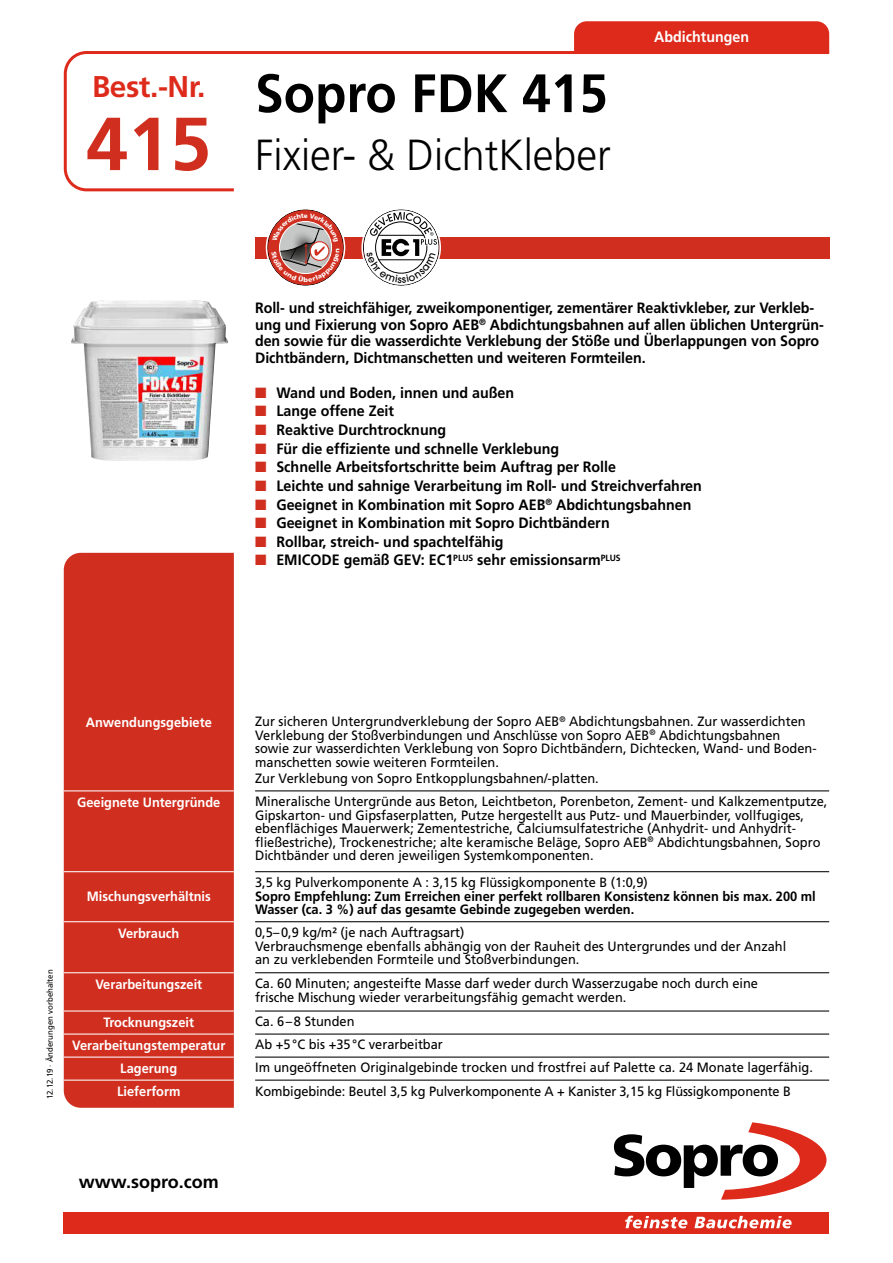
<style>
.page{position:relative;width:893px;height:1263px;background:#fff}
.page>*{position:absolute;margin:0;border:0;box-sizing:border-box;transform-origin:0 0}
.t1{font:700 75px "Frutiger LT";color:#d02e1f}
.t2{font:700 54px "Frutiger LT";color:#000;scale:.95 1}
.t3{font:300 43.5px "Frutiger LT";color:#000;scale:.95 1}
.t4{font:700 30px "Frutiger LT";letter-spacing:-.015em;color:#dd2a1b}
.t5{font:700 18px "Frutiger LT";color:#000}
.t6{font:700 15px/16.5px "Frutiger LT";color:#000;scale:.95 1}
.t7{font:700 15px "Frutiger LT";color:#fff;scale:.95 1}
.t8{font:13.5px/13.5px "Frutiger LT";color:#000;scale:.95 1}
.t9{font:700 13.5px "Frutiger LT";color:#fff;scale:.95 1}
.t10{font:700 13.5px/13.5px "Frutiger LT";color:#000;scale:.95 1}
.t11{font:8.25px "Frutiger LT";color:#000;scale:.95 1}
.t12{font:900 6.45px "Frutiger LT";color:#fff}
.s1{color:#d02e1f}
</style>
<div class="page">
<div style="left:64px;top:1212px;width:765px;height:21px;background:#dd2a1b"></div>
<svg style="left:625px;top:1216px;width:62px;height:12px"></svg>
<svg style="left:694px;top:1216px;width:98px;height:12px"></svg>
<svg style="left:614px;top:1122px;width:212px;height:78px"></svg>
<div style="left:574px;top:21px;width:255px;height:29px;background:#dd2a1b"></div>
<svg style="left:63px;top:50px;width:767px;height:142px"></svg>
<div style="left:64px;top:553px;width:170px;height:555px;background:#d02e1f"></div>
<img style="left:71px;top:300px;width:157px;height:161px">
<hr style="left:64px;top:790px;width:170px;height:1px;background:#fff">
<hr style="left:64px;top:871px;width:170px;height:1px;background:#fff">
<hr style="left:64px;top:921px;width:170px;height:1px;background:#fff">
<hr style="left:64px;top:972px;width:170px;height:1px;background:#fff">
<hr style="left:64px;top:1010px;width:170px;height:1px;background:#fff">
<hr style="left:64px;top:1033px;width:170px;height:1px;background:#fff">
<hr style="left:64px;top:1056px;width:170px;height:1px;background:#fff">
<hr style="left:64px;top:1079px;width:170px;height:2px;background:#fff">
<hr style="left:255px;top:790px;width:574px;height:1px;background:#000">
<hr style="left:255px;top:871px;width:574px;height:1px;background:#000">
<hr style="left:255px;top:921px;width:574px;height:1px;background:#000">
<hr style="left:255px;top:972px;width:574px;height:1px;background:#000">
<hr style="left:255px;top:1010px;width:574px;height:1px;background:#000">
<hr style="left:255px;top:1033px;width:574px;height:1px;background:#000">
<hr style="left:255px;top:1056px;width:574px;height:1px;background:#000">
<hr style="left:255px;top:1079px;width:574px;height:2px;background:#000">
<div style="left:255px;top:237px;width:574px;height:22px;background:#d02e1f"></div>
<div style="left:361px;top:208px;width:80px;height:79px;border:2px solid #fff;border-radius:50%"></div>
<svg style="left:267px;top:209px;width:77px;height:77px"></svg>
<svg style="left:366px;top:212px;width:71px;height:71px"></svg>
<h3 class="t4" style="left:92px;top:69px;width:115px">Best.-Nr.</h3>
<h1 class="t1" style="left:86px;top:100px;width:127px">415</h1>
<h2 class="t2" style="left:255px;top:62px;width:373px">Sopro FDK 415</h2>
<h3 class="t3" style="left:255px;top:130px;width:376px">Fixier- &amp; DichtKleber</h3>
<p class="t12" style="left:304px;top:212px;width:6px">e</p>
<p class="t7" style="left:654px;top:28px;width:101px">Abdichtungen</p>
<p class="t6" style="left:255px;top:300px;width:600px">Roll- und streichfähiger, zweikomponentiger, zementärer Reaktivkleber, zur Verkleb&shy;ung und Fixierung von Sopro AEB<sup>®</sup> Abdichtungsbahnen auf allen üblichen Untergrün&shy;den sowie für die wasserdichte Verklebung der Stöße und Überlappungen von Sopro Dichtbändern, Dichtmanschetten und weiteren Formteilen.</p>
<p class="t6" style="left:255px;top:384px;width:274px"><span class="s1">■</span> Wand und Boden, innen und außen</p>
<p class="t6" style="left:255px;top:403px;width:148px"><span class="s1">■</span> Lange offene Zeit</p>
<p class="t6" style="left:255px;top:422px;width:203px"><span class="s1">■</span> Reaktive Durchtrocknung</p>
<p class="t6" style="left:255px;top:440px;width:321px"><span class="s1">■</span> Für die effiziente und schnelle Verklebung</p>
<p class="t6" style="left:255px;top:459px;width:381px"><span class="s1">■</span> Schnelle Arbeitsfortschritte beim Auftrag per Rolle</p>
<p class="t6" style="left:255px;top:478px;width:472px"><span class="s1">■</span> Leichte und sahnige Verarbeitung im Roll- und Streichverfahren</p>
<p class="t6" style="left:255px;top:496px;width:461px"><span class="s1">■</span> Geeignet in Kombination mit Sopro AEB<sup>®</sup> Abdichtungsbahnen</p>
<p class="t6" style="left:255px;top:515px;width:375px"><span class="s1">■</span> Geeignet in Kombination mit Sopro Dichtbändern</p>
<p class="t6" style="left:255px;top:533px;width:263px"><span class="s1">■</span> Rollbar, streich- und spachtelfähig</p>
<p class="t6" style="left:255px;top:552px;width:386px"><span class="s1">■</span> EMICODE gemäß GEV: EC1<sup>PLUS</sup> sehr emissionsarm<sup>PLUS</sup></p>
<p class="t11" style="left:45px;top:1099px;width:138px;rotate:-90deg">12.12.19 · Änderungen vorbehalten</p>
<p class="t9" style="left:86px;top:714px;width:134px">Anwendungsgebiete</p>
<p class="t8" style="left:255px;top:715px;width:593px">Zur sicheren Untergrundverklebung der Sopro AEB<sup>®</sup> Abdichtungsbahnen. Zur wasserdichten Verklebung der Stoßverbindungen und Anschlüsse von Sopro AEB<sup>®</sup> Abdichtungsbahnen sowie zur wasserdichten Verklebung von Sopro Dichtbändern, Dichtecken, Wand- und Boden&shy;manschetten sowie weiteren Formteilen.</p>
<p class="t8" style="left:255px;top:772px;width:363px">Zur Verklebung von Sopro Entkopplungsbahnen/-platten.</p>
<p class="t9" style="left:77px;top:794px;width:152px">Geeignete Untergründe</p>
<p class="t8" style="left:255px;top:795px;width:604px">Mineralische Untergründe aus Beton, Leichtbeton, Porenbeton, Zement- und Kalkzementputze, Gipskarton- und Gipsfaserplatten, Putze hergestellt aus Putz- und Mauerbinder, vollfugiges, ebenflächiges Mauerwerk; Zementestriche, Calciumsulfatestriche (Anhydrit- und Anhydrit&shy;fließestriche), Trockenestriche; alte keramische Beläge, Sopro AEB<sup>®</sup> Abdichtungsbahnen, Sopro Dichtbänder und deren jeweiligen Systemkomponenten.</p>
<p class="t9" style="left:87px;top:889px;width:132px">Mischungsverhältnis</p>
<p class="t8" style="left:255px;top:876px;width:415px">3,5 kg Pulverkomponente A : 3,15 kg Flüssigkomponente B (1:0,9)</p>
<p class="t10" style="left:255px;top:889px;width:592px">Sopro Empfehlung: Zum Erreichen einer perfekt rollbaren Konsistenz können bis max. 200 ml<br>Wasser (ca. 3 %) auf das gesamte Gebinde zugegeben werden.</p>
<p class="t9" style="left:118px;top:925px;width:66px">Verbrauch</p>
<p class="t8" style="left:255px;top:926px;width:561px">0,5–0,9 kg/m² (je nach Auftragsart)<br>Verbrauchsmenge ebenfalls abhängig von der Rauheit des Untergrundes und der Anzahl an zu verklebenden Formteile und Stoßverbindungen.</p>
<p class="t9" style="left:95px;top:976px;width:114px">Verarbeitungszeit</p>
<p class="t8" style="left:255px;top:977px;width:531px">Ca. 60 Minuten; angesteifte Masse darf weder durch Wasserzugabe noch durch eine frische Mischung wieder verarbeitungsfähig gemacht werden.</p>
<p class="t9" style="left:104px;top:1014px;width:97px">Trocknungszeit</p>
<p class="t8" style="left:255px;top:1015px;width:106px">Ca. 6–8 Stunden</p>
<p class="t9" style="left:72px;top:1037px;width:163px">Verarbeitungstemperatur</p>
<p class="t8" style="left:255px;top:1038px;width:199px">Ab +5°C bis +35°C verarbeitbar</p>
<p class="t9" style="left:120px;top:1060px;width:62px">Lagerung</p>
<p class="t8" style="left:255px;top:1061px;width:589px">Im ungeöffneten Originalgebinde trocken und frostfrei auf Palette ca. 24 Monate lagerfähig.</p>
<p class="t9" style="left:117px;top:1083px;width:68px">Lieferform</p>
<p class="t8" style="left:255px;top:1084px;width:565px">Kombigebinde: Beutel 3,5 kg Pulverkomponente A + Kanister 3,15 kg Flüssigkomponente B</p>
<h3 class="t5" style="left:79px;top:1171px;width:141px">www.sopro.com</h3>
</div>
